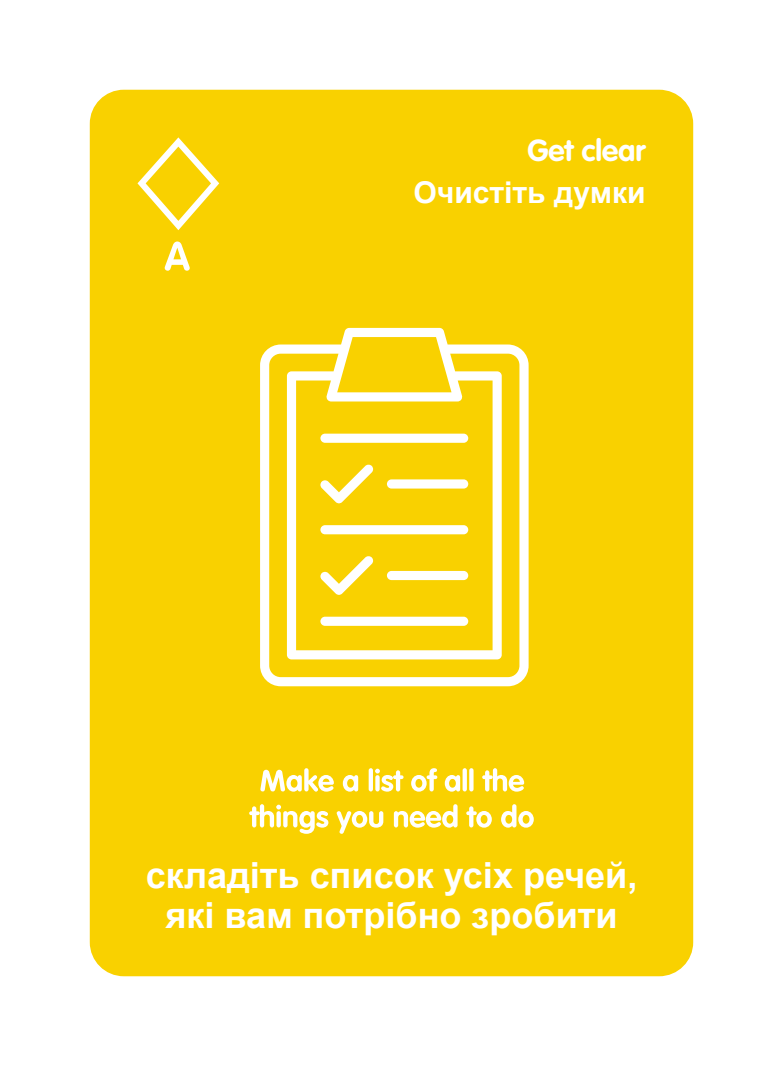
<style>
.page{position:relative;width:783px;height:1066px;background:#fff}
.page>*{position:absolute;margin:0;border:0;box-sizing:border-box;transform-origin:0 0}
.t1{font:700 36px/40px "Arial";color:#fff;text-align:center}
.t2{font:700 30px "Arial";color:#fff}
.t3{font:700 30px "VAG Rounded";color:#fff}
</style>
<div class="page">
<div style="left:90px;top:90px;width:603px;height:886px;background:#f9d100;border-radius:34px"></div>
<svg style="left:165px;top:241px;width:25px;height:30px"></svg>
<svg style="left:137px;top:137px;width:82px;height:93px"></svg>
<svg style="left:249px;top:804px;width:284px;height:30px"></svg>
<svg style="left:260px;top:768px;width:264px;height:24px"></svg>
<svg style="left:260px;top:328px;width:268px;height:358px"></svg>
<div style="left:320px;top:525px;width:148px;height:9px;background:#fff;border-radius:5px"></div>
<div style="left:320px;top:434px;width:148px;height:9px;background:#fff;border-radius:5px"></div>
<div style="left:387px;top:571px;width:81px;height:9px;background:#fff;border-radius:5px"></div>
<div style="left:387px;top:479px;width:81px;height:9px;background:#fff;border-radius:5px"></div>
<div style="left:320px;top:617px;width:148px;height:9px;background:#fff;border-radius:5px"></div>
<svg style="left:320px;top:464px;width:53px;height:39px"></svg>
<svg style="left:320px;top:556px;width:53px;height:39px"></svg>
<p class="t3" style="left:527px;top:133px;width:120px">Get clear</p>
<p class="t2" style="left:413px;top:173px;width:233px">Очистіть думки</p>
<p class="t1" style="left:146px;top:857px;width:493px">складіть список усіх речей, які вам потрібно зробити</p>
</div>
